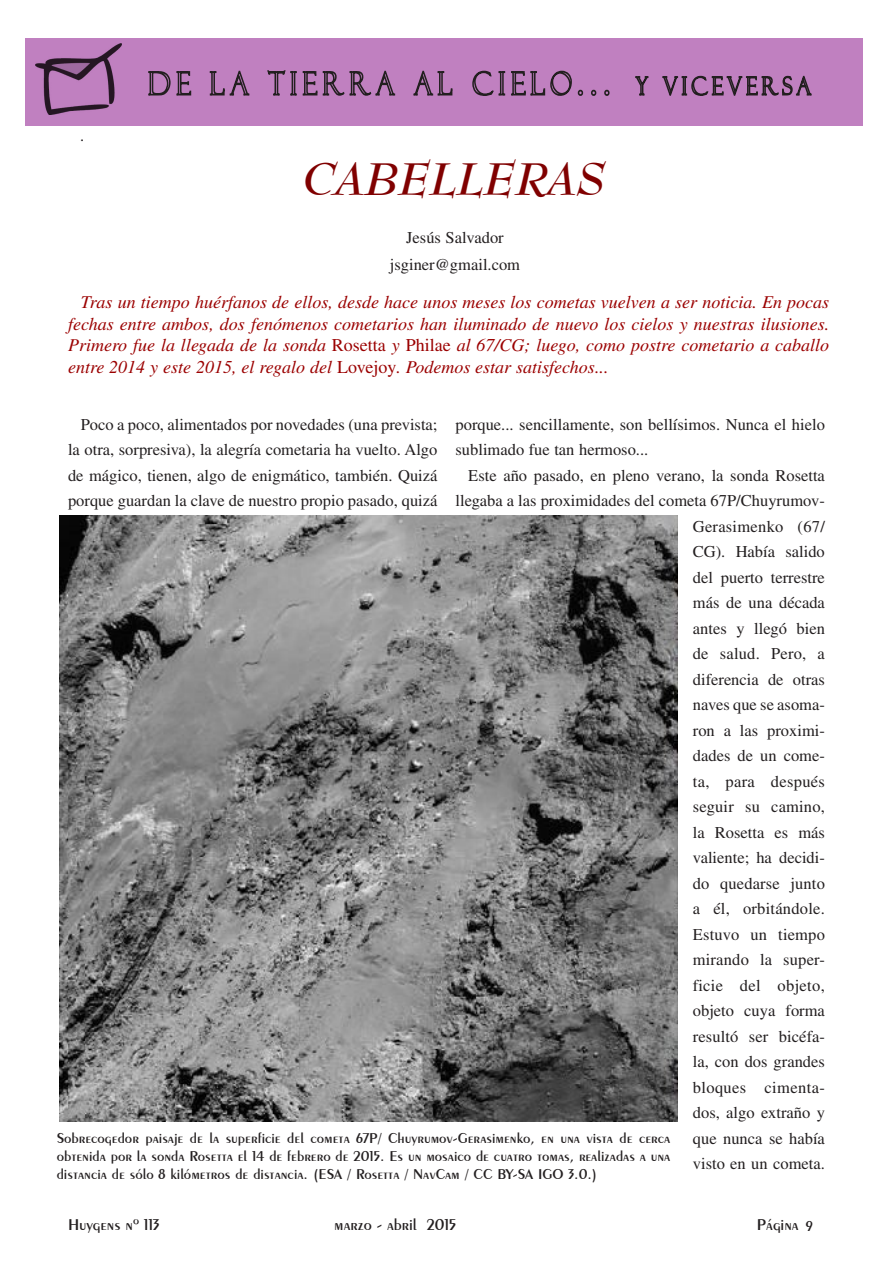
<style>
.page{position:relative;width:893px;height:1263px;background:#fff}
.page>*{position:absolute;margin:0;border:0;box-sizing:border-box;transform-origin:0 0}
.t1{font:italic 700 45px "Bernhard Modern BT";color:#800000}
.t2{font:italic 18px/21.6px "Times";color:#9b0000;text-align:justify}
.t3{font:16.5px/25.5px "Times";color:#231f20;text-align:center}
.t4{font:600 16.5px "Exotic 350 BT";color:#231f20}
.t5{font:italic 16.5px "Times";color:#231f20}
.t6{font:600 15px/18px "Exotic 350 BT";color:#231f20;text-align:justify}
.s1{font-style:normal}
.s2{font-size:15px}
</style>
<div class="page">
<div style="left:26px;top:38px;width:837px;height:88px;background:#c080c0"></div>
<svg style="left:148px;top:71px;width:44px;height:25px"></svg>
<svg style="left:209px;top:70px;width:41px;height:26px"></svg>
<svg style="left:267px;top:70px;width:129px;height:26px"></svg>
<svg style="left:413px;top:70px;width:40px;height:26px"></svg>
<svg style="left:472px;top:70px;width:112px;height:26px"></svg>
<svg style="left:591px;top:89px;width:6px;height:7px"></svg>
<svg style="left:604px;top:89px;width:6px;height:7px"></svg>
<svg style="left:635px;top:76px;width:14px;height:20px"></svg>
<svg style="left:662px;top:75px;width:150px;height:21px"></svg>
<img style="left:35px;top:44px;width:87px;height:71px">
<img style="left:60px;top:516px;width:617px;height:605px">
<p class="t5" style="left:81px;top:126px;width:6px">.</p>
<h1 class="t1" style="left:304px;top:150px;width:304px">CABELLERAS</h1>
<p class="t3" style="left:390px;top:224px;width:132px;line-height:27px">Jesús Salvador jsginer@gmail.com</p>
<p class="t2" style="left:68px;top:291px;width:763px;text-indent:13px">Tras un tiempo huérfanos de ellos, desde hace unos meses los cometas vuelven a ser noticia. En pocas fechas entre ambos, dos fenómenos cometarios han iluminado de nuevo los cielos y nuestras ilusiones.<br>Primero fue la llegada de la sonda <span class="s1">Rosetta</span> y <span class="s1">Philae</span> al 67/CG; luego, como postre cometario a caballo entre 2014 y este 2015, el regalo del <span class="s1">Lovejoy</span>. Podemos estar satisfechos...</p>
<p class="t3" style="left:68px;top:411px;width:371px;text-align:justify;text-indent:13px">Poco a poco, alimentados por novedades (una prevista; la otra, sorpresiva), la alegría cometaria ha vuelto. Algo de mágico, tienen, algo de enigmático, también. Quizá porque guardan la clave de nuestro propio pasado, quizá</p>
<p class="t3" style="left:455px;top:411px;width:371px;text-align:left">porque... sencillamente, son bellísimos. Nunca el hielo sublimado fue tan hermoso...</p>
<p class="t3" style="left:455px;top:462px;width:371px;text-align:right">Este año pasado, en pleno verano, la sonda Rosetta llegaba a las proximidades del cometa 67P/Chuyrumov-<br>Gerasimenko (67/<br>CG). Había salido<br>del puerto terrestre<br>más de una década<br>antes y llegó bien<br>de salud. Pero, a<br>diferencia de otras<br>naves que se asoma-<br>ron a las proximi-<br>dades de un come-<br>ta, para después<br>seguir su camino,<br>la Rosetta es más<br>valiente; ha decidi-<br>do quedarse junto<br>a él, orbitándole.<br>Estuvo un tiempo<br>mirando la super-<br>ficie del objeto,<br>objeto cuya forma<br>resultó ser bicéfa-<br>la, con dos grandes<br>bloques cimenta-<br>dos, algo extraño y<br>que nunca se había<br>visto en un cometa.</p>
<p class="t6" style="left:57px;top:1128px;width:615px">Sobrecogedor paisaje de la superficie del cometa 67P/ Chuyrumov-Gerasimenko, en una vista de cerca obtenida por la sonda Rosetta el 14 de febrero de 2015. Es un mosaico de cuatro tomas, realizadas a una distancia de sólo 8 kilómetros de distancia. (ESA / Rosetta / NavCam / CC BY-SA IGO 3.0.)</p>
<p class="t4" style="left:68px;top:1215px;width:93px">Huygens nº 113</p>
<p class="t4" style="left:334px;top:1215px;width:123px">marzo - abril 2015</p>
<p class="t4" style="left:757px;top:1215px;width:57px">Página <span class="s2">9</span></p>
</div>
